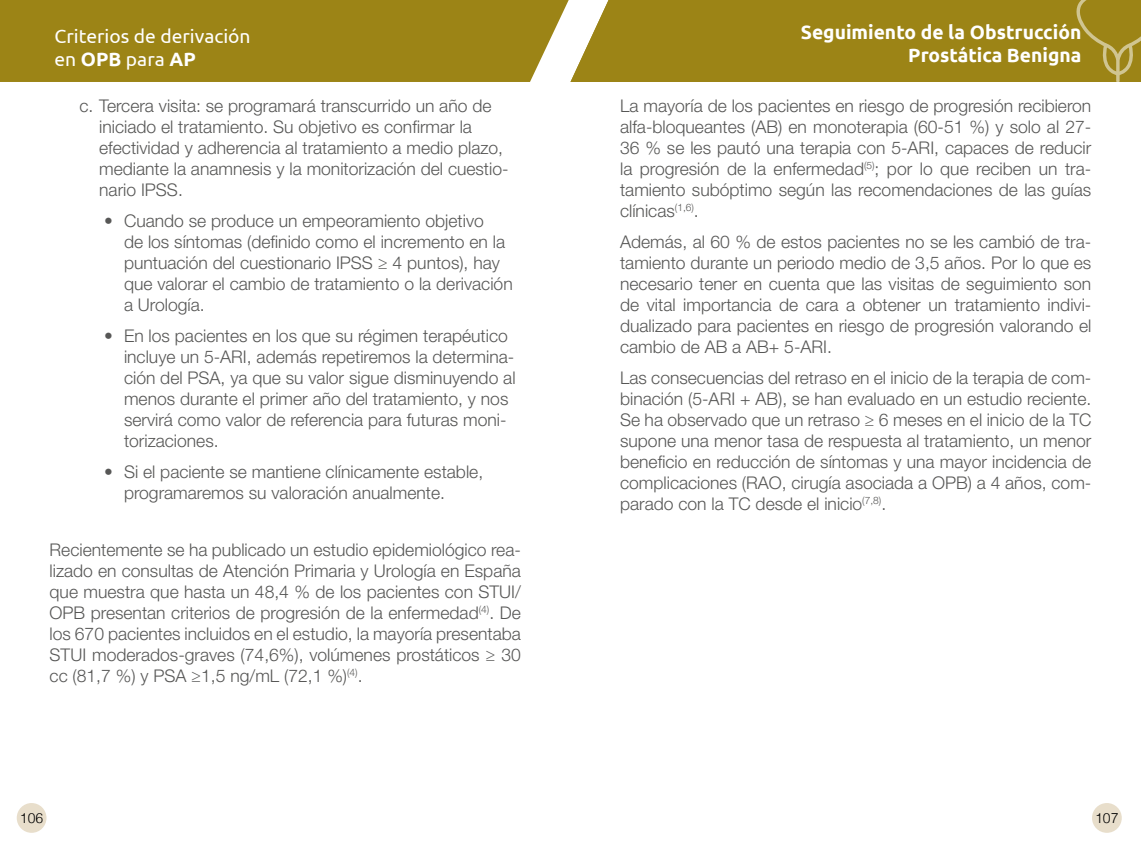
<style>
.page{position:relative;width:1141px;height:844px;background:#fff}
.page>*{position:absolute;margin:0;border:0;box-sizing:border-box;transform-origin:0 0}
.t1{font:700 19.25px/23.1px "Ubuntu";color:#fff;text-align:right}
.t2{font:19.25px/23.1px "Ubuntu";color:#fff}
.t3{font:300 17.5px/21px "Helvetica Neue LT Std";color:#575756}
.t4{font:300 14px "Helvetica";color:#000}
.s1{font-weight:700}
</style>
<div class="page">
<div style="left:570px;top:0;width:505px;height:82px;background:#9c8416"></div>
<div style="left:0;top:0;width:569px;height:82px;background:#9c8416"></div>
<div style="left:17px;top:802px;width:30px;height:30px;background:#e8decb;border-radius:50%"></div>
<div style="left:1092px;top:802px;width:30px;height:30px;background:#e8decb;border-radius:50%"></div>
<svg style="left:1075px;top:0;width:66px;height:82px;background:#a28c25"></svg>
<p class="t2" style="left:55px;top:24px;width:198px">Criterios de derivación en <span class="s1">OPB</span> para <span class="s1">AP</span></p>
<p class="t1" style="left:801px;top:20px;width:282px">Seguimiento de la Obstrucción<br>Prostática Benigna</p>
<p class="t3" style="left:99px;top:95px;width:411px;text-indent:-20px">c. Tercera visita: se programará transcurrido un año de iniciado el tratamiento. Su objetivo es confirmar la efectividad y adherencia al tratamiento a medio plazo, mediante la anamnesis y la monitorización del cuestio&shy;nario IPSS.</p>
<p class="t3" style="left:124px;top:210px;width:390px;text-indent:-20px">• Cuando se produce un empeoramiento objetivo<br>de los síntomas (definido como el incremento en la puntuación del cuestionario IPSS ≥ 4 puntos), hay que valorar el cambio de tratamiento o la derivación a Urología.</p>
<p class="t3" style="left:124px;top:324px;width:393px;text-indent:-20px">• En los pacientes en los que su régimen terapéutico incluye un 5-ARI, además repetiremos la determina&shy;ción del PSA, ya que su valor sigue disminuyendo al menos durante el primer año del tratamiento, y nos servirá como valor de referencia para futuras moni&shy;torizaciones.</p>
<p class="t3" style="left:124px;top:460px;width:361px;text-indent:-20px">• Si el paciente se mantiene clínicamente estable, programaremos su valoración anualmente.</p>
<p class="t3" style="left:620px;top:95px;width:473px;text-align:justify">La mayoría de los pacientes en riesgo de progresión recibieron alfa-bloqueantes (AB) en monoterapia (60-51 %) y solo al 27- 36 % se les pautó una terapia con 5-ARI, capaces de reducir la progresión de la enfermedad<sup>(5)</sup>; por lo que reciben un tra&shy;tamiento subóptimo según las recomendaciones de las guías clínicas<sup>(1,6)</sup>.</p>
<p class="t3" style="left:620px;top:231px;width:473px;text-align:justify">Además, al 60 % de estos pacientes no se les cambió de tra&shy;tamiento durante un periodo medio de 3,5 años. Por lo que es necesario tener en cuenta que las visitas de seguimiento son de vital importancia de cara a obtener un tratamiento indivi&shy;dualizado para pacientes en riesgo de progresión valorando el cambio de AB a AB+ 5-ARI.</p>
<p class="t3" style="left:620px;top:366px;width:473px;text-align:justify">Las consecuencias del retraso en el inicio de la terapia de com&shy;binación (5-ARI + AB), se han evaluado en un estudio reciente.<br>Se ha observado que un retraso ≥ 6 meses en el inicio de la TC supone una menor tasa de respuesta al tratamiento, un menor beneficio en reducción de síntomas y una mayor incidencia de complicaciones (RAO, cirugía asociada a OPB) a 4 años, com&shy;parado con la TC desde el inicio<sup>(7,8)</sup>.</p>
<p class="t3" style="left:50px;top:538px;width:473px;text-align:justify">Recientemente se ha publicado un estudio epidemiológico rea&shy;lizado en consultas de Atención Primaria y Urología en España que muestra que hasta un 48,4 % de los pacientes con STUI/ OPB presentan criterios de progresión de la enfermedad<sup>(4)</sup>. De los 670 pacientes incluidos en el estudio, la mayoría presentaba STUI moderados-graves (74,6%), volúmenes prostáticos ≥ 30 cc (81,7 %) y PSA ≥1,5 ng/mL (72,1 %)<sup>(4)</sup>.</p>
<p class="t4" style="left:20px;top:806px;width:25px">106</p>
<p class="t4" style="left:1095px;top:806px;width:25px">107</p>
</div>
